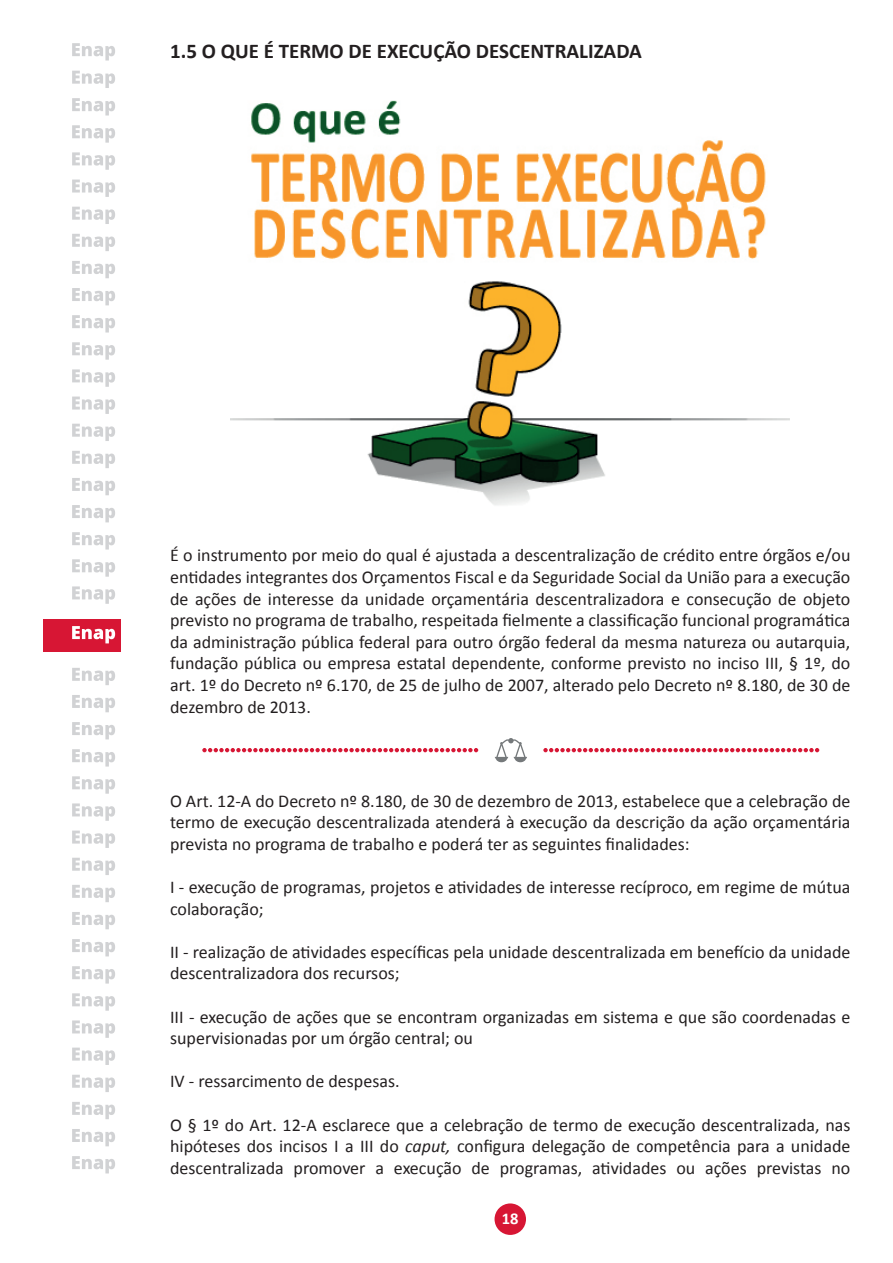
<style>
.page{position:relative;width:893px;height:1263px;background:#fff}
.page>*{position:absolute;margin:0;border:0;box-sizing:border-box;transform-origin:0 0}
.t1{font:700 21px "Calibri";color:#231f20}
.t2{font:18px/21.6px "Calibri";color:#231f20;text-align:justify}
.t3{font:700 16.5px "Calibri";color:#fff}
.s1{font-style:italic}
</style>
<div class="page">
<div style="left:495px;top:1203px;width:31px;height:32px;background:#d71634;border-radius:50%"></div>
<div style="left:44px;top:619px;width:77px;height:32px;background:#d71634"></div>
<svg style="left:72px;top:626px;width:43px;height:17px"></svg>
<svg style="left:72px;top:98px;width:43px;height:17px"></svg>
<svg style="left:72px;top:125px;width:43px;height:18px"></svg>
<svg style="left:72px;top:152px;width:43px;height:18px"></svg>
<svg style="left:72px;top:180px;width:43px;height:17px"></svg>
<svg style="left:72px;top:207px;width:43px;height:17px"></svg>
<svg style="left:72px;top:234px;width:43px;height:17px"></svg>
<svg style="left:72px;top:261px;width:43px;height:17px"></svg>
<svg style="left:72px;top:288px;width:43px;height:17px"></svg>
<svg style="left:72px;top:315px;width:43px;height:17px"></svg>
<svg style="left:72px;top:342px;width:43px;height:18px"></svg>
<svg style="left:72px;top:369px;width:43px;height:18px"></svg>
<svg style="left:72px;top:397px;width:43px;height:17px"></svg>
<svg style="left:72px;top:424px;width:43px;height:17px"></svg>
<svg style="left:72px;top:451px;width:43px;height:17px"></svg>
<svg style="left:72px;top:478px;width:43px;height:17px"></svg>
<svg style="left:72px;top:505px;width:43px;height:17px"></svg>
<svg style="left:72px;top:532px;width:43px;height:17px"></svg>
<svg style="left:72px;top:559px;width:43px;height:18px"></svg>
<svg style="left:72px;top:586px;width:43px;height:18px"></svg>
<svg style="left:72px;top:668px;width:43px;height:17px"></svg>
<svg style="left:72px;top:695px;width:43px;height:17px"></svg>
<svg style="left:72px;top:722px;width:43px;height:17px"></svg>
<svg style="left:72px;top:749px;width:43px;height:17px"></svg>
<svg style="left:72px;top:776px;width:43px;height:18px"></svg>
<svg style="left:72px;top:803px;width:43px;height:18px"></svg>
<svg style="left:72px;top:830px;width:43px;height:18px"></svg>
<svg style="left:72px;top:858px;width:43px;height:17px"></svg>
<svg style="left:72px;top:885px;width:43px;height:17px"></svg>
<svg style="left:72px;top:912px;width:43px;height:17px"></svg>
<svg style="left:72px;top:939px;width:43px;height:17px"></svg>
<svg style="left:72px;top:966px;width:43px;height:17px"></svg>
<svg style="left:72px;top:993px;width:43px;height:18px"></svg>
<svg style="left:72px;top:1020px;width:43px;height:18px"></svg>
<svg style="left:72px;top:1047px;width:43px;height:18px"></svg>
<svg style="left:72px;top:1075px;width:43px;height:17px"></svg>
<svg style="left:72px;top:1102px;width:43px;height:17px"></svg>
<svg style="left:72px;top:1129px;width:43px;height:17px"></svg>
<svg style="left:72px;top:1156px;width:43px;height:17px"></svg>
<svg style="left:72px;top:71px;width:43px;height:17px"></svg>
<svg style="left:72px;top:43px;width:43px;height:18px"></svg>
<img style="left:231px;top:100px;width:559px;height:405px">
<svg style="left:495px;top:738px;width:32px;height:24px"></svg>
<svg style="left:202px;top:748px;width:276px;height:4px"></svg>
<svg style="left:543px;top:748px;width:276px;height:4px"></svg>
<p class="t1" style="left:170px;top:38px;width:473px">1.5 O QUE É TERMO DE EXECUÇÃO DESCENTRALIZADA</p>
<p class="t2" style="left:170px;top:545px;width:682px">É o instrumento por meio do qual é ajustada a descentralização de crédito entre órgãos e/ou entidades integrantes dos Orçamentos Fiscal e da Seguridade Social da União para a execução de ações de interesse da unidade orçamentária descentralizadora e consecução de objeto previsto no programa de trabalho, respeitada fielmente a classificação funcional programática da administração pública federal para outro órgão federal da mesma natureza ou autarquia, fundação pública ou empresa estatal dependente, conforme previsto no inciso III, § 1º, do art. 1º do Decreto nº 6.170, de 25 de julho de 2007, alterado pelo Decreto nº 8.180, de 30 de dezembro de 2013.</p>
<p class="t2" style="left:170px;top:790px;width:682px">O Art. 12-A do Decreto nº 8.180, de 30 de dezembro de 2013, estabelece que a celebração de termo de execução descentralizada atenderá à execução da descrição da ação orçamentária prevista no programa de trabalho e poderá ter as seguintes finalidades:</p>
<p class="t2" style="left:170px;top:876px;width:682px">I - execução de programas, projetos e atividades de interesse recíproco, em regime de mútua colaboração;</p>
<p class="t2" style="left:170px;top:941px;width:682px">II - realização de atividades específicas pela unidade descentralizada em benefício da unidade descentralizadora dos recursos;</p>
<p class="t2" style="left:170px;top:1006px;width:682px">III - execução de ações que se encontram organizadas em sistema e que são coordenadas e supervisionadas por um órgão central; ou</p>
<p class="t2" style="left:170px;top:1071px;width:231px">IV - ressarcimento de despesas.</p>
<p class="t2" style="left:170px;top:1114px;width:682px">O § 1º do Art. 12-A esclarece que a celebração de termo de execução descentralizada, nas hipóteses dos incisos I a III do <span class="s1">caput,</span> configura delegação de competência para a unidade descentralizada promover a execução de programas, atividades ou ações previstas no</p>
<p class="t3" style="left:502px;top:1208px;width:18px">18</p>
</div>
